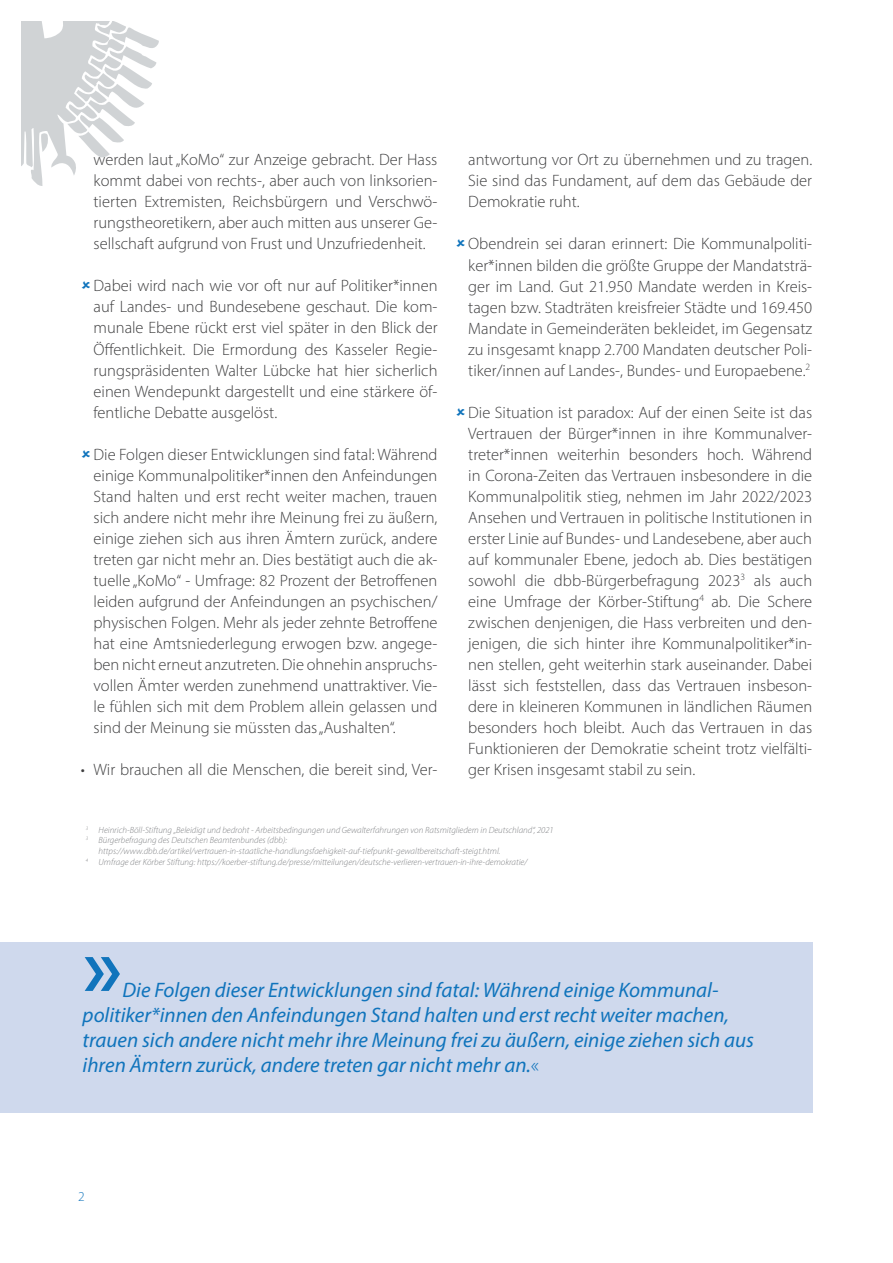
<style>
.page{position:relative;width:893px;height:1263px;background:#fff}
.page>*{position:absolute;margin:0;border:0;box-sizing:border-box;transform-origin:0 0}
.t1{font:600 90px "Myriad Pro";color:#1074bc}
.t2{font:italic 21px/25.2px "Myriad Pro";color:#1074bc}
.t3{font:300 16.5px/21px "Myriad Pro";color:#3e3e3f;text-align:justify}
.t4{font:300 13.5px "Myriad Pro";color:#1074bc}
.t5{font:italic 300 9px "Myriad Pro";color:#808285}
.s1{font-weight:300;font-style:normal}
</style>
<div class="page">
<svg style="left:21px;top:21px;width:138px;height:165px"></svg>
<div style="left:0;top:942px;width:812px;height:170px;background:#cfd9ed"></div>
<p class="t3" style="left:94px;top:149px;width:345px">werden laut „KoMo“ zur Anzeige gebracht. Der Hass kommt dabei von rechts-, aber auch von linksorien&shy;tierten Extremisten, Reichsbürgern und Verschwö&shy;rungstheoretikern, aber auch mitten aus unserer Ge&shy;sellschaft aufgrund von Frust und Unzufriedenheit.</p>
<p class="t3" style="left:94px;top:275px;width:345px">Dabei wird nach wie vor oft nur auf Politiker*innen auf Landes- und Bundesebene geschaut. Die kom&shy;munale Ebene rückt erst viel später in den Blick der Öffentlichkeit. Die Ermordung des Kasseler Regie&shy;rungspräsidenten Walter Lübcke hat hier sicherlich einen Wendepunkt dargestellt und eine stärkere öf&shy;fentliche Debatte ausgelöst.</p>
<p class="t3" style="left:94px;top:443px;width:345px">Die Folgen dieser Entwicklungen sind fatal: Während einige Kommunalpolitiker*innen den Anfeindungen Stand halten und erst recht weiter machen, trauen sich andere nicht mehr ihre Meinung frei zu äußern, einige ziehen sich aus ihren Ämtern zurück, andere treten gar nicht mehr an. Dies bestätigt auch die ak&shy;tuelle „KoMo“ - Umfrage: 82 Prozent der Betroffenen leiden aufgrund der Anfeindungen an psychischen/ physischen Folgen. Mehr als jeder zehnte Betroffene hat eine Amtsniederlegung erwogen bzw. angege&shy;ben nicht erneut anzutreten. Die ohnehin anspruchs&shy;vollen Ämter werden zunehmend unattraktiver. Vie&shy;le fühlen sich mit dem Problem allein gelassen und sind der Meinung sie müssten das „Aushalten“.</p>
<p class="t3" style="left:81px;top:759px;width:358px">• Wir brauchen all die Menschen, die bereit sind, Ver-</p>
<p class="t3" style="left:468px;top:149px;width:345px">antwortung vor Ort zu übernehmen und zu tragen.<br>Sie sind das Fundament, auf dem das Gebäude der Demokratie ruht.</p>
<p class="t3" style="left:468px;top:233px;width:345px">Obendrein sei daran erinnert: Die Kommunalpoliti&shy;ker*innen bilden die größte Gruppe der Mandatsträ&shy;ger im Land. Gut 21.950 Mandate werden in Kreis&shy;tagen bzw. Stadträten kreisfreier Städte und 169.450<br>Mandate in Gemeinderäten bekleidet, im Gegensatz zu insgesamt knapp 2.700 Mandaten deutscher Poli&shy;tiker/innen auf Landes-, Bundes- und Europaebene.<sup>2</sup></p>
<p class="t3" style="left:468px;top:401px;width:345px">Die Situation ist paradox: Auf der einen Seite ist das Vertrauen der Bürger*innen in ihre Kommunalver&shy;treter*innen weiterhin besonders hoch. Während in Corona-Zeiten das Vertrauen insbesondere in die Kommunalpolitik stieg, nehmen im Jahr 2022/2023<br>Ansehen und Vertrauen in politische Institutionen in erster Linie auf Bundes- und Landesebene, aber auch auf kommunaler Ebene, jedoch ab. Dies bestätigen sowohl die dbb-Bürgerbefragung 2023<sup>3</sup> als auch eine Umfrage der Körber-Stiftung<sup>4</sup> ab. Die Schere zwischen denjenigen, die Hass verbreiten und den&shy;jenigen, die sich hinter ihre Kommunalpolitiker*in&shy;nen stellen, geht weiterhin stark auseinander. Dabei lässt sich feststellen, dass das Vertrauen insbeson&shy;dere in kleineren Kommunen in ländlichen Räumen besonders hoch bleibt. Auch das Vertrauen in das Funktionieren der Demokratie scheint trotz vielfälti&shy;ger Krisen insgesamt stabil zu sein.</p>
<p class="t5" style="left:86px;top:824px;width:469px"><sup>3</sup> Heinrich-Böll-Stiftung „Beleidigt und bedroht - Arbeitsbedingungen und Gewalterfahrungen von Ratsmitgliedern in Deutschland“, 2021</p>
<p class="t5" style="left:86px;top:835px;width:203px"><sup>3</sup> Bürgerbefragung des Deutschen Beamtenbundes (dbb):</p>
<p class="t5" style="left:99px;top:846px;width:403px">https://www.dbb.de/artikel/vertrauen-in-staatliche-handlungsfaehigkeit-auf-tiefpunkt-gewaltbereitschaft-steigt.html.</p>
<p class="t5" style="left:86px;top:857px;width:443px"><sup>4</sup> Umfrage der Körber Stiftung: https://koerber-stiftung.de/presse/mitteilungen/deutsche-verlieren-vertrauen-in-ihre-demokratie/</p>
<h1 class="t1" style="left:83px;top:909px;width:41px">»</h1>
<p class="t2" style="left:83px;top:977px;width:673px;text-indent:40px">Die Folgen dieser Entwicklungen sind fatal: Während einige Kommunal&shy;politiker*innen den Anfeindungen Stand halten und erst recht weiter machen, trauen sich andere nicht mehr ihre Meinung frei zu äußern, einige ziehen sich aus ihren Ämtern zurück, andere treten gar nicht mehr an.<span class="s1">«</span></p>
<p class="t4" style="left:78px;top:1188px;width:8px">2</p>
</div>
